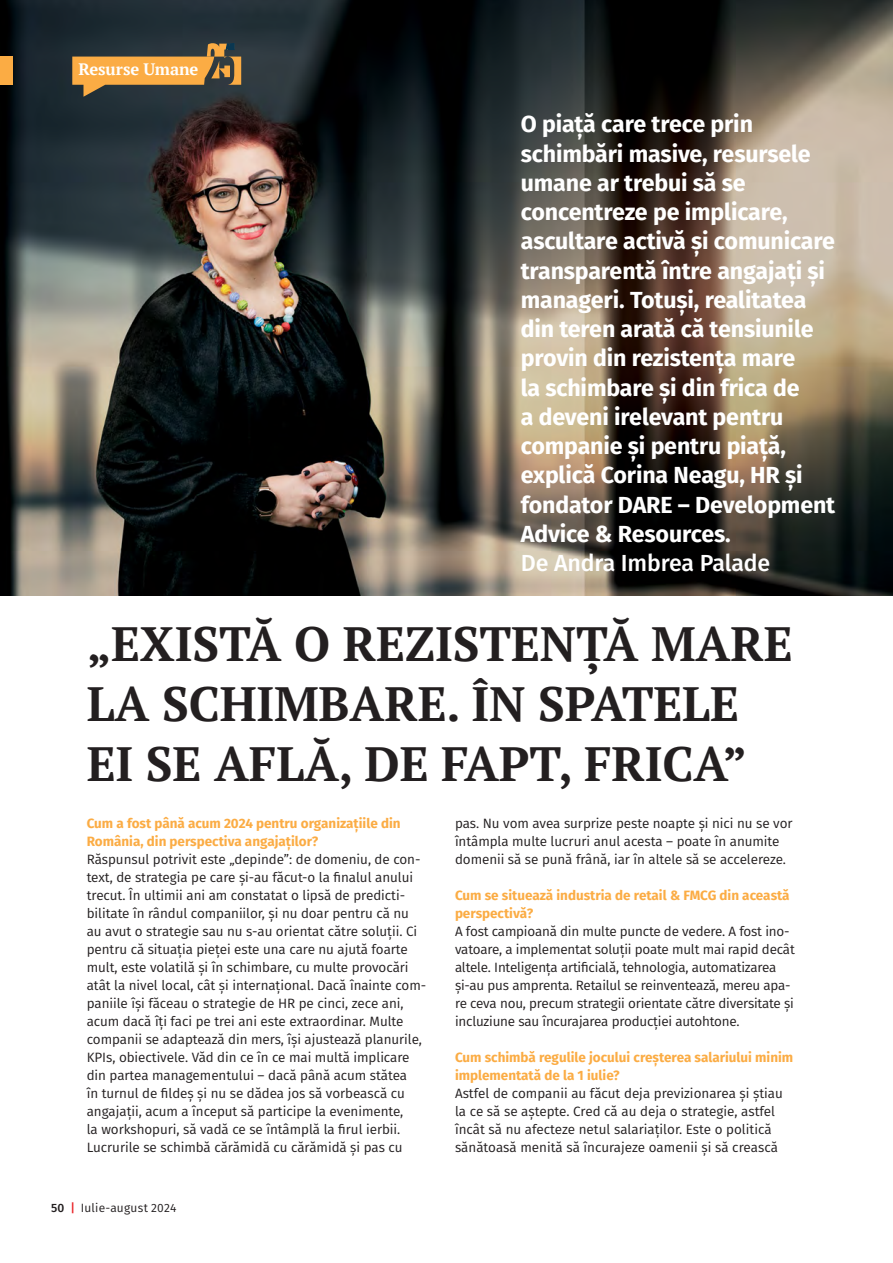
<style>
.page{position:relative;width:893px;height:1263px;background:#fff}
.page>*{position:absolute;margin:0;border:0;box-sizing:border-box;transform-origin:0 0}
.t1{font:700 48px/60px "PT Serif";letter-spacing:-.005em;color:#231f20}
.t2{font:700 23.25px/29.2px "Fira Sans";letter-spacing:-.005em;color:#fff}
.t3{font:500 23.25px "Fira Sans";letter-spacing:-.005em;color:#fff}
.t4{font:700 16.5px "PT Serif";letter-spacing:-.005em;color:#fff}
.t5{font:13.5px/18px "Fira Sans";letter-spacing:-.005em;color:#231f20}
.t6{font:700 13.5px/18px "Fira Sans";color:#fbac44}
.t7{font:12px "Fira Sans";letter-spacing:.01em;color:#231f20}
.s1{font-weight:500}
.s2{font-weight:500;color:#e9262a}
</style>
<div class="page">
<img style="left:0;top:0;width:893px;height:595px">
<div style="left:0;top:57px;width:13px;height:28px;background:#fbac44"></div>
<svg style="left:72px;top:43px;width:169px;height:54px"></svg>
<p class="t4" style="left:79px;top:59px;width:121px">Resurse Umane</p>
<p class="t2" style="left:521px;top:108px;width:316px">O piață care trece prin schimbări masive, resursele umane ar trebui să se concentreze pe implicare, ascultare activă și comunicare transparentă între angajați și manageri. Totuși, realitatea din teren arată că tensiunile provin din rezistența mare<br>la schimbare și din frica de<br>a deveni irelevant pentru companie și pentru piață, explică Corina Neagu, HR și fondator DARE – Development<br>Advice &amp; Resources.</p>
<h2 class="t3" style="left:521px;top:544px;width:251px">De Andra Imbrea Palade</h2>
<h1 class="t1" style="left:87px;top:613px;width:707px">„EXISTĂ O REZISTENȚĂ MARE<br>LA SCHIMBARE. ÎN SPATELE<br>EI SE AFLĂ, DE FAPT, FRICA”</h1>
<p class="t6" style="left:87px;top:813px;width:315px">Cum a fost până acum 2024 pentru organizațiile din<br>România, din perspectiva angajaților?</p>
<p class="t5" style="left:87px;top:850px;width:341px">Răspunsul potrivit este „depinde”: de domeniu, de con&shy;text, de strategia pe care și-au făcut-o la finalul anului trecut. În ultimii ani am constatat o lipsă de predicti&shy;bilitate în rândul companiilor, și nu doar pentru că nu au avut o strategie sau nu s-au orientat către soluții. Ci pentru că situația pieței este una care nu ajută foarte mult, este volatilă și în schimbare, cu multe provocări atât la nivel local, cât și internațional. Dacă înainte com&shy;paniile își făceau o strategie de HR pe cinci, zece ani, acum dacă îți faci pe trei ani este extraordinar. Multe companii se adaptează din mers, își ajustează planurile, KPIs, obiectivele. Văd din ce în ce mai multă implicare din partea managementului – dacă până acum stătea<br>în turnul de fildeș și nu se dădea jos să vorbească cu angajații, acum a început să participe la evenimente,<br>la workshopuri, să vadă ce se întâmplă la firul ierbii.<br>Lucrurile se schimbă cărămidă cu cărămidă și pas cu</p>
<p class="t7" style="left:51px;top:1198px;width:127px"><span class="s1">50</span> <span class="s2">|</span> Iulie-august 2024</p>
<p class="t5" style="left:455px;top:814px;width:339px">pas. Nu vom avea surprize peste noapte și nici nu se vor întâmpla multe lucruri anul acesta – poate în anumite domenii să se pună frână, iar în altele să se accelereze.</p>
<p class="t6" style="left:455px;top:885px;width:336px">Cum se situează industria de retail &amp; FMCG din această perspectivă?</p>
<p class="t5" style="left:455px;top:922px;width:341px">A fost campioană din multe puncte de vedere. A fost ino&shy;vatoare, a implementat soluții poate mult mai rapid decât altele. Inteligența artificială, tehnologia, automatizarea și-au pus amprenta. Retailul se reinventează, mereu apa&shy;re ceva nou, precum strategii orientate către diversitate și incluziune sau încurajarea producției autohtone.</p>
<p class="t6" style="left:455px;top:1047px;width:340px">Cum schimbă regulile jocului creșterea salariului minim implementată de la 1 iulie?</p>
<p class="t5" style="left:455px;top:1084px;width:329px">Astfel de companii au făcut deja previzionarea și știau la ce să se aștepte. Cred că au deja o strategie, astfel încât să nu afecteze netul salariaților. Este o politică sănătoasă menită să încurajeze oamenii și să crească</p>
</div>
